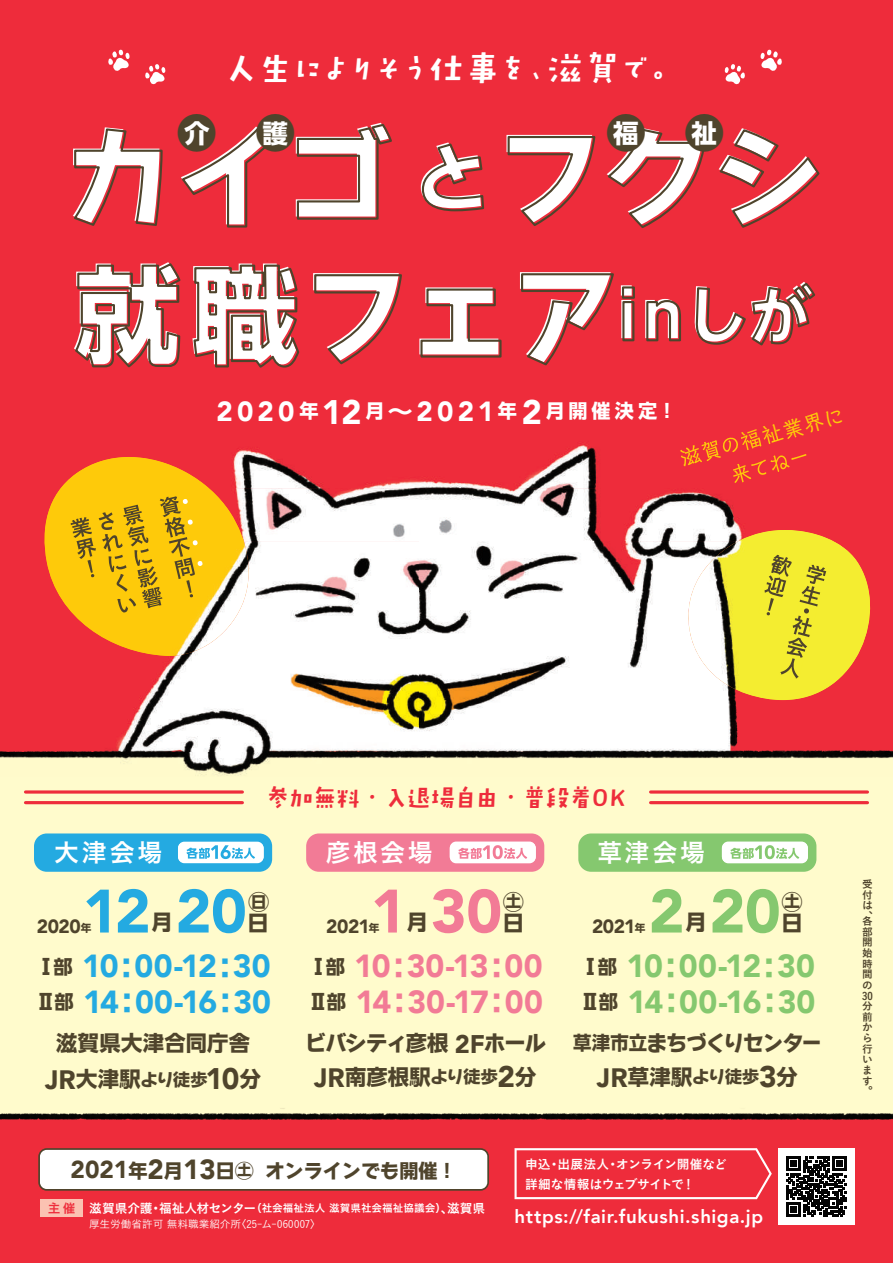
<style>
.page{position:relative;width:893px;height:1263px;background:#ee2c3b}
.page>*{position:absolute;margin:0;border:0;box-sizing:border-box;transform-origin:0 0}
.t1{font:900 60.6px "Avenir";color:#24aae1}
.t2{font:900 60.6px "Avenir";color:#85c86f}
.t3{font:900 60.6px "Avenir";color:#f27b96}
.t4{font:700 42.45px "Wanpaku GN Std";color:#4f442c}
.t5{font:900 31.95px/35.1px "Avenir";letter-spacing:-.02em;color:#24aae1}
.t6{font:900 31.95px/35.1px "Avenir";letter-spacing:-.02em;color:#85c86f}
.t7{font:900 31.95px/35.1px "Avenir";letter-spacing:-.02em;color:#f27b96}
.t8{font:28.65px "DS akari";letter-spacing:-.075em;color:#fff}
.t9{font:900 27.6px "Avenir";letter-spacing:.155em;color:#fff}
.t10{font:25.5px "Koburina Go Std N W6";letter-spacing:.09em;color:#fff}
.t11{font:23.85px "DS akari";letter-spacing:-.035em;color:#ee2c3b}
.t12{font:700 21.3px/36.2px "UD Shin Go NT Pro";letter-spacing:.015em;color:#4f442c;text-align:center}
.t13{font:700 21.3px "Wanpaku GN Std";letter-spacing:-.05em;color:#4f442c;scale:.96 1}
.t14{font:700 21.3px "Wanpaku GN Std";letter-spacing:-.05em;color:#4f442c}
.t15{font:21.3px "Talking Std";color:#feca0a}
.t16{font:700 19.2px "Wanpaku GN Std";color:#4f442c}
.t17{font:900 19.2px "Avenir";letter-spacing:-.03em;color:#4f442c}
.t18{font:800 18.75px "Avenir";letter-spacing:.03em;color:#fff}
.t19{font:12.75px/19.2px "Koburina Go Std N W6";letter-spacing:-.01em;color:#fff}
.t20{font:12.75px "Koburina Go Std N W6";color:#ee2c3b}
.t21{font:10.65px "Koburina Go Std N W3";letter-spacing:.01em;color:#fff}
.t22{font:10.65px/10.6px "Koburina Go Std N W6";color:#4f442c;text-align:justify}
.s1{font-size:34.5px}
.s2{font-family:"UD Shin Go NT Pro";font-weight:700;font-size:19.2px}
.s3{font-size:34.05px}
.s4{font-family:"Wanpaku GN Std";font-weight:700;font-size:25.5px}
.s5{font-family:"Wanpaku GN Std";font-weight:700;font-size:19.2px}
.s6{font-family:"UD Shin Go NT Pro";font-weight:700;font-size:10.65px}
.s7{font-family:"UD Shin Go NT Pro";font-weight:700;font-size:21.3px;color:#4f442c}
.s8{font-family:"UD Shin Go NT Pro";font-weight:700;font-size:19.2px;color:#4f442c}
.s9{font-family:"Wanpaku GN Std";font-weight:700}
.s10{font-family:"Avenir";font-weight:900;font-size:26.55px}
.s11{font-family:"Wanpaku GN Std";font-size:16.95px}
.s12{font-size:16.95px}
.s13{font-family:"Avenir";font-weight:900;font-size:29.7px}
.s14{font-family:"UD Shin Go NT Pro"}
.s15{font-family:"Avenir";font-weight:900;font-size:25.5px}
.s16{font-family:"UD Shin Go NT Pro";font-size:19.2px}
.s17{font-family:"Avenir";font-weight:900;font-size:24.45px}
.s18{font-family:"Avenir";font-weight:900;font-size:27.6px}
.s19{font-size:10.65px}
</style>
<div class="page">
<div style="left:0;top:753px;width:893px;height:363px;background:#fffbcc"></div>
<svg style="left:514px;top:1148px;width:258px;height:51px"></svg>
<img style="left:0;top:751px;width:105px;height:2px">
<img style="left:234px;top:445px;width:363px;height:43px">
<img style="left:255px;top:488px;width:486px;height:53px">
<img style="left:210px;top:541px;width:525px;height:212px">
<img style="left:105px;top:656px;width:105px;height:97px">
<img style="left:841px;top:750px;width:52px;height:3px">
<img style="left:735px;top:700px;width:106px;height:53px">
<img style="left:0;top:753px;width:893px;height:23px">
<img style="left:44px;top:457px;width:211px;height:199px">
<img style="left:675px;top:530px;width:196px;height:170px">
<img style="left:197px;top:498px;width:6px;height:59px">
<img style="left:158px;top:494px;width:39px;height:85px">
<img style="left:186px;top:580px;width:7px;height:18px">
<img style="left:121px;top:504px;width:43px;height:105px">
<img style="left:96px;top:510px;width:42px;height:104px">
<img style="left:70px;top:516px;width:32px;height:63px">
<img style="left:780px;top:563px;width:48px;height:116px">
<img style="left:758px;top:554px;width:35px;height:64px">
<img style="left:680px;top:436px;width:117px;height:31px">
<img style="left:730px;top:446px;width:77px;height:37px">
<div style="left:40px;top:1199px;width:43px;height:17px;background:#fbc2b2"></div>
<img style="left:0;top:1108px;width:893px;height:12px">
<hr style="left:26px;top:801px;width:216px;height:3px;background:#ee2c3b">
<svg style="left:26px;top:790px;width:216px;height:4px"></svg>
<hr style="left:651px;top:801px;width:216px;height:3px;background:#ee2c3b">
<svg style="left:651px;top:790px;width:216px;height:4px"></svg>
<div style="left:778px;top:1148px;width:77px;height:77px;background:#fff"></div>
<svg style="left:786px;top:1156px;width:60px;height:60px"></svg>
<svg style="left:108px;top:50px;width:22px;height:21px"></svg>
<svg style="left:145px;top:64px;width:20px;height:20px"></svg>
<svg style="left:760px;top:50px;width:22px;height:21px"></svg>
<svg style="left:725px;top:64px;width:20px;height:20px"></svg>
<svg style="left:73px;top:127px;width:90px;height:99px"></svg>
<svg style="left:181px;top:126px;width:93px;height:102px"></svg>
<svg style="left:296px;top:122px;width:96px;height:98px"></svg>
<svg style="left:421px;top:142px;width:64px;height:70px"></svg>
<svg style="left:506px;top:135px;width:90px;height:91px"></svg>
<svg style="left:606px;top:127px;width:100px;height:101px"></svg>
<svg style="left:718px;top:128px;width:102px;height:100px"></svg>
<svg style="left:74px;top:262px;width:107px;height:106px"></svg>
<svg style="left:192px;top:264px;width:108px;height:104px"></svg>
<svg style="left:313px;top:273px;width:89px;height:92px"></svg>
<svg style="left:419px;top:287px;width:83px;height:71px"></svg>
<svg style="left:520px;top:272px;width:115px;height:94px"></svg>
<svg style="left:645px;top:299px;width:36px;height:43px"></svg>
<svg style="left:694px;top:281px;width:122px;height:65px"></svg>
<svg style="left:38px;top:1148px;width:451px;height:43px;background:#efebea"></svg>
<div style="left:34px;top:833px;width:238px;height:39px;background:#24aae1;border-radius:13px"></div>
<div style="left:178px;top:842px;width:86px;height:21px;background:#fff;border-radius:6px"></div>
<svg style="left:186px;top:845px;width:69px;height:14px"></svg>
<div style="left:578px;top:833px;width:238px;height:39px;background:#85c86f;border-radius:13px"></div>
<div style="left:722px;top:841px;width:86px;height:22px;background:#fff;border-radius:6px"></div>
<svg style="left:730px;top:845px;width:69px;height:14px"></svg>
<div style="left:306px;top:833px;width:238px;height:39px;background:#f27b96;border-radius:13px"></div>
<div style="left:450px;top:841px;width:86px;height:22px;background:#fff;border-radius:6px"></div>
<svg style="left:458px;top:845px;width:69px;height:14px"></svg>
<svg style="left:174px;top:557px;width:29px;height:22px"></svg>
<h3 class="t8" style="left:224px;top:53px;width:458px"><span class="s1">人生</span>によりそう<span class="s1">仕事</span>を、<span class="s1">滋賀</span>で。</h3>
<h2 class="t4" style="left:176px;top:102px;width:123px">●<sup>介</sup> ●<sup>護</sup></h2>
<h2 class="t4" style="left:605px;top:102px;width:123px">●<sup>福</sup> ●<sup>祉</sup></h2>
<h3 class="t9" style="left:216px;top:388px;width:462px">2020<span class="s2">年</span><span class="s3">12</span><span class="s2">月</span><span class="s4">～</span>2021<span class="s2">年</span><span class="s3">2</span><span class="s2">月開催決定</span><span class="s5">！</span></h3>
<h3 class="t15" style="left:676px;top:443px;width:171px;rotate:-15deg">滋賀の福祉業界に</h3>
<h3 class="t11" style="left:266px;top:785px;width:362px">参加無料・入退場自由・普段着OK</h3>
<h3 class="t10" style="left:54px;top:833px;width:110px">大津会場</h3>
<h3 class="t10" style="left:326px;top:833px;width:109px">彦根会場</h3>
<h3 class="t10" style="left:597px;top:833px;width:110px">草津会場</h3>
<h1 class="t1" style="left:83px;top:859px;width:166px">12 20</h1>
<h3 class="t12" style="left:248px;top:883px;width:23px">㊐</h3>
<h3 class="t12" style="left:152px;top:904px;width:23px">月</h3>
<h3 class="t12" style="left:248px;top:905px;width:23px">日</h3>
<h3 class="t17" style="left:37px;top:909px;width:56px">2020<span class="s6">年</span></h3>
<h1 class="t3" style="left:371px;top:859px;width:133px">1 30</h1>
<h3 class="t12" style="left:503px;top:883px;width:23px">㊏</h3>
<h3 class="t12" style="left:407px;top:904px;width:23px">月</h3>
<h3 class="t12" style="left:503px;top:905px;width:23px">日</h3>
<h3 class="t17" style="left:326px;top:909px;width:55px">2021<span class="s6">年</span></h3>
<h1 class="t2" style="left:649px;top:859px;width:133px">2 20</h1>
<h3 class="t12" style="left:781px;top:883px;width:23px">㊏</h3>
<h3 class="t12" style="left:685px;top:904px;width:23px">月</h3>
<h3 class="t12" style="left:781px;top:905px;width:23px">日</h3>
<h3 class="t17" style="left:592px;top:909px;width:55px">2021<span class="s6">年</span></h3>
<h3 class="t5" style="left:35px;top:948px;width:238px"><span class="s7">Ⅰ</span><span class="s8">部</span> 10<span class="s9">：</span>00-12<span class="s9">：</span>30<br><span class="s7">Ⅱ</span><span class="s8">部</span> 14<span class="s9">：</span>00-16<span class="s9">：</span>30</h3>
<h3 class="t12" style="left:45px;top:1024px;width:217px">滋賀県大津合同庁舎<br><span class="s10">JR</span>大津駅<span class="s11">より</span><span class="s12">徒歩</span><span class="s13">10</span>分</h3>
<h3 class="t7" style="left:307px;top:948px;width:237px"><span class="s7">Ⅰ</span><span class="s8">部</span> 10<span class="s9">：</span>30-13<span class="s9">：</span>00<br><span class="s7">Ⅱ</span><span class="s8">部</span> 14<span class="s9">：</span>30-17<span class="s9">：</span>00</h3>
<h3 class="t14" style="left:305px;top:1027px;width:243px">ビバシティ<span class="s14">彦根</span> <span class="s15">2F</span>ホール</h3>
<h3 class="t12" style="left:314px;top:1058px;width:224px"><span class="s10">JR</span>南彦根駅<span class="s11">より</span><span class="s12">徒歩</span><span class="s13">2</span>分</h3>
<h3 class="t6" style="left:579px;top:948px;width:238px"><span class="s7">Ⅰ</span><span class="s8">部</span> 10<span class="s9">：</span>00-12<span class="s9">：</span>30<br><span class="s7">Ⅱ</span><span class="s8">部</span> 14<span class="s9">：</span>00-16<span class="s9">：</span>30</h3>
<h3 class="t13" style="left:573px;top:1027px;width:260px"><span class="s16">草津市立</span>まちづくりセンター</h3>
<h3 class="t12" style="left:597px;top:1058px;width:202px"><span class="s10">JR</span>草津駅<span class="s11">より</span><span class="s12">徒歩</span><span class="s13">3</span>分</h3>
<h3 class="t16" style="left:71px;top:1156px;width:388px"><span class="s17">2021</span><span class="s14">年</span><span class="s18">2</span><span class="s14">月</span><span class="s18">13</span><span class="s14">日㊏</span> オンラインでも<span class="s14">開催</span>！</h3>
<p class="t20" style="left:48px;top:1198px;width:29px">主催</p>
<p class="t19" style="left:89px;top:1198px;width:397px">滋賀県介護・福祉人材センター<span class="s19">（社会福祉法人 滋賀県社会福祉協議会）</span>、滋賀県</p>
<p class="t21" style="left:89px;top:1216px;width:233px">厚生労働省許可 無料職業紹介所〈25-ム-060007〉</p>
<p class="t19" style="left:525px;top:1155px;width:203px">申込・出展法人・オンライン開催など詳細な情報はウェブサイトで！</p>
<h3 class="t18" style="left:514px;top:1201px;width:250px">https://fair.fukushi.shiga.jp</h3>
<p class="t22" style="left:862px;top:879px;width:12px">受付は、</p>
<p class="t22" style="left:862px;top:916px;width:12px;text-align:left">各部開始時間の<br>30分前から行います。</p>
</div>
